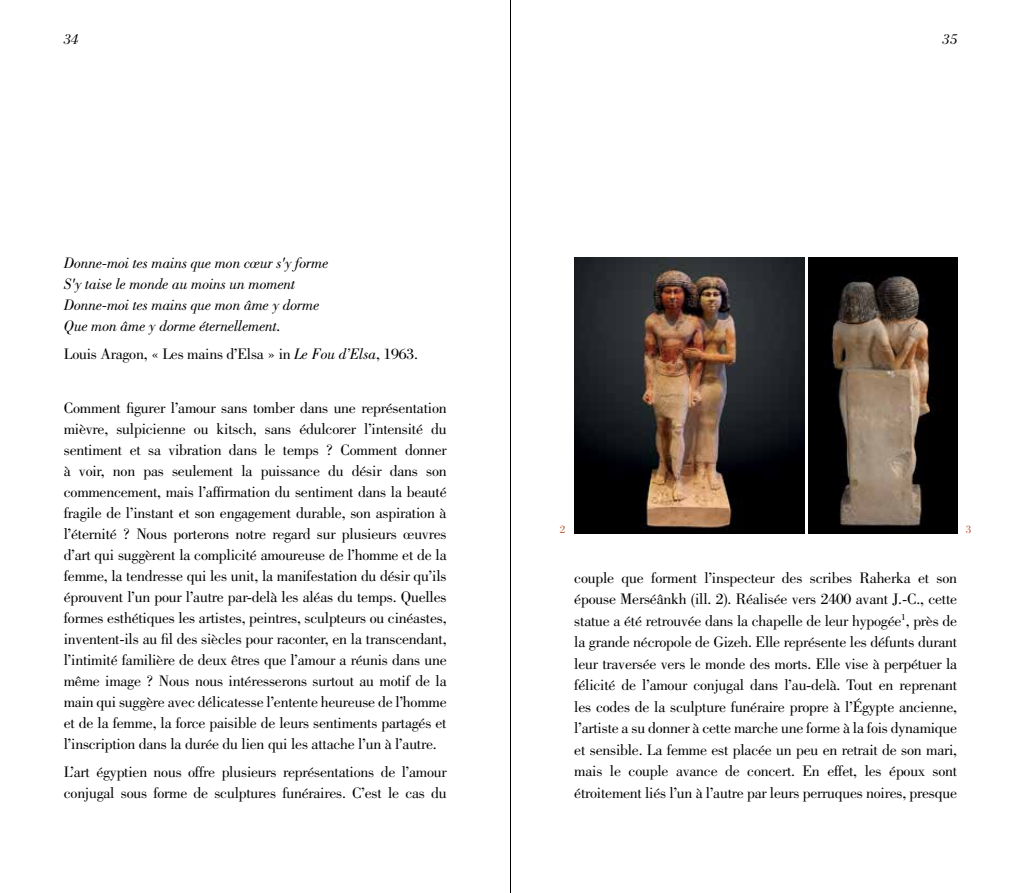
<style>
.page{position:relative;width:1021px;height:893px;background:#fff}
.page>*{position:absolute;margin:0;border:0;box-sizing:border-box;transform-origin:0 0}
.t1{font:15.75px/21px "Bodoni Std";letter-spacing:-.015em;color:#000;text-align:justify}
.t2{font:italic 15.75px/21px "Bodoni Std";letter-spacing:-.015em;color:#000}
.t3{font:italic 15px "Bodoni Std";color:#000}
.t4{font:11.25px "Bodoni Std";color:#b85631}
.s1{font-style:italic}
</style>
<div class="page">
<hr style="left:510px;top:0;width:1px;height:893px;background:#000">
<img style="left:808px;top:257px;width:149px;height:276px">
<img style="left:574px;top:257px;width:230px;height:276px">
<p class="t3" style="left:64px;top:31px;width:16px">34</p>
<p class="t3" style="left:942px;top:31px;width:16px">35</p>
<p class="t2" style="left:64px;top:253px;width:266px">Donne-moi tes mains que mon cœur s'y forme S'y taise le monde au moins un moment Donne-moi tes mains que mon âme y dorme Que mon âme y dorme éternellement.</p>
<p class="t1" style="left:64px;top:343px;width:355px">Louis Aragon, « Les mains d’Elsa » in <span class="s1">Le Fou d’Elsa</span>, 1963.</p>
<p class="t1" style="left:64px;top:398px;width:384px">Comment figurer l’amour sans tomber dans une représentation mièvre, sulpicienne ou kitsch, sans édulcorer l’intensité du sentiment et sa vibration dans le temps ? Comment donner à voir, non pas seulement la puissance du désir dans son commencement, mais l’affirmation du sentiment dans la beauté fragile de l’instant et son engagement durable, son aspiration à l’éternité ? Nous porterons notre regard sur plusieurs œuvres d’art qui suggèrent la complicité amoureuse de l’homme et de la femme, la tendresse qui les unit, la manifestation du désir qu’ils éprouvent l’un pour l’autre par-delà les aléas du temps. Quelles formes esthétiques les artistes, peintres, sculpteurs ou cinéastes, inventent-ils au fil des siècles pour raconter, en la transcendant, l’intimité familière de deux êtres que l’amour a réunis dans une même image ? Nous nous intéresserons surtout au motif de la main qui suggère avec délicatesse l’entente heureuse de l’homme et de la femme, la force paisible de leurs sentiments partagés et l’inscription dans la durée du lien qui les attache l’un à l’autre.</p>
<p class="t1" style="left:64px;top:761px;width:384px">L’art égyptien nous offre plusieurs représentations de l’amour conjugal sous forme de sculptures funéraires. C’est le cas du</p>
<p class="t4" style="left:560px;top:523px;width:7px">2</p>
<p class="t4" style="left:965px;top:523px;width:7px">3</p>
<p class="t1" style="left:574px;top:567px;width:384px;line-height:21.6px">couple que forment l’inspecteur des scribes Raherka et son épouse Merséânkh (ill. 2). Réalisée vers 2400 avant J.-C., cette statue a été retrouvée dans la chapelle de leur hypogée<sup>1</sup>, près de la grande nécropole de Gizeh. Elle représente les défunts durant leur traversée vers le monde des morts. Elle vise à perpétuer la félicité de l’amour conjugal dans l’au-delà. Tout en reprenant les codes de la sculpture funéraire propre à l’Égypte ancienne, l’artiste a su donner à cette marche une forme à la fois dynamique et sensible. La femme est placée un peu en retrait de son mari, mais le couple avance de concert. En effet, les époux sont étroitement liés l’un à l’autre par leurs perruques noires, presque</p>
</div>
